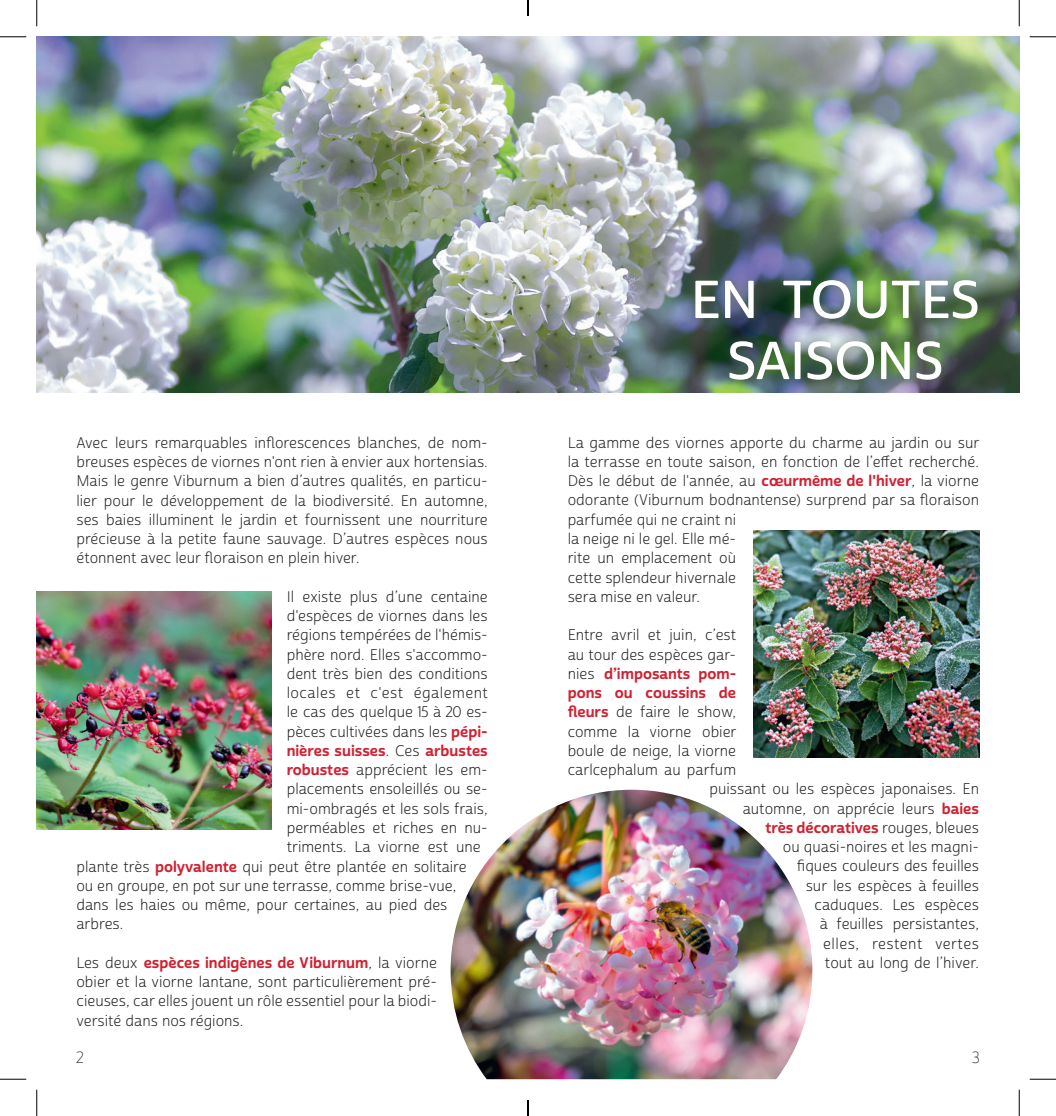
<style>
.page{position:relative;width:1056px;height:1116px;background:#fff}
.page>*{position:absolute;margin:0;border:0;box-sizing:border-box;transform-origin:0 0}
.t1{font:51.62px/61.1px "Cabrito Sans Nor Dem";color:#fff;text-align:center}
.t2{font:15.75px "Cabrito Sans Nor Thi";color:#231f20}
.t3{font:14.88px/19.2px "Cabrito Sans Nor Boo";color:#231f20;text-align:justify}
.t4{font:14.88px/19.2px "Cabrito Sans Nor Bol";color:#d12233}
.s1{font-family:"Cabrito Sans Nor Bol";color:#d12233}
.s2{font-family:"Cabrito Sans Nor Boo";color:#231f20}
</style>
<div class="page">
<img style="left:37px;top:37px;width:982px;height:356px">
<img style="left:37px;top:592px;width:234px;height:237px">
<img style="left:753px;top:531px;width:226px;height:226px">
<div style="left:683px;top:268px;width:305px;height:123px;background:#476e34;opacity:.75"></div>
<img style="left:450px;top:789px;width:362px;height:289px">
<svg style="left:0;top:36px;width:26px;height:1px"></svg>
<svg style="left:1029px;top:36px;width:27px;height:1px"></svg>
<svg style="left:0;top:1078px;width:26px;height:1px"></svg>
<svg style="left:1029px;top:1078px;width:27px;height:1px"></svg>
<svg style="left:36px;top:0;width:1px;height:26px"></svg>
<svg style="left:36px;top:1089px;width:1px;height:26px"></svg>
<svg style="left:1019px;top:0;width:1px;height:26px"></svg>
<svg style="left:1019px;top:1089px;width:1px;height:26px"></svg>
<svg style="left:527px;top:0;width:2px;height:16px"></svg>
<svg style="left:527px;top:1100px;width:2px;height:15px"></svg>
<p class="t3" style="left:76px;top:433px;width:413px">Avec leurs remarquables inflorescences blanches, de nom&shy;breuses espèces de viornes n'ont rien à envier aux hortensias.<br>Mais le genre Viburnum a bien d’autres qualités, en particu&shy;lier pour le développement de la biodiversité. En automne, ses baies illuminent le jardin et fournissent une nourriture précieuse à la petite faune sauvage. D’autres espèces nous étonnent avec leur floraison en plein hiver.</p>
<p class="t3" style="left:287px;top:587px;width:203px">Il existe plus d’une centaine d'espèces de viornes dans les régions tempérées de l'hémis&shy;phère nord. Elles s'accommo&shy;dent très bien des conditions locales et c'est également le cas des quelque 15 à 20 es&shy;pèces cultivées dans les <span class="s1">pépi-</span></p>
<p class="t4" style="left:287px;top:741px;width:203px">nières suisses<span class="s2">. Ces</span> arbustes</p>
<p class="t3" style="left:287px;top:760px;width:203px"><span class="s1">robustes</span> apprécient les em-</p>
<p class="t3" style="left:287px;top:779px;width:203px">placements ensoleillés ou se-</p>
<p class="t3" style="left:287px;top:799px;width:203px">mi-ombragés et les sols frais,</p>
<p class="t3" style="left:287px;top:818px;width:203px">perméables et riches en nu-</p>
<p class="t3" style="left:287px;top:837px;width:196px">triments. La viorne est une</p>
<p class="t3" style="left:76px;top:856px;width:392px">plante très <span class="s1">polyvalente</span> qui peut être plantée en solitaire</p>
<p class="t3" style="left:76px;top:876px;width:381px">ou en groupe, en pot sur une terrasse, comme brise-vue,</p>
<p class="t3" style="left:76px;top:895px;width:372px">dans les haies ou même, pour certaines, au pied des</p>
<p class="t3" style="left:76px;top:914px;width:48px">arbres.</p>
<p class="t4" style="left:76px;top:953px;width:362px"><span class="s2">Les deux</span> espèces indigènes de Viburnum<span class="s2">, la viorne</span></p>
<p class="t3" style="left:76px;top:972px;width:362px">obier et la viorne lantane, sont particulièrement pré&shy;cieuses, car elles jouent un rôle essentiel pour la biodi&shy;versité dans nos régions.</p>
<h1 class="t1" style="left:691px;top:270px;width:290px">EN TOUTES<br>SAISONS</h1>
<p class="t3" style="left:568px;top:433px;width:413px;text-align:left">La gamme des viornes apporte du charme au jardin ou sur la terrasse en toute saison, en fonction de l’effet recherché.<br>Dès le début de l'année, au <span class="s1">cœurmême de l'hiver</span>, la viorne odorante (Viburnum bodnantense) surprend par sa floraison parfumée qui ne craint ni<br>la neige ni le gel. Elle mé-<br>rite un emplacement où<br>cette splendeur hivernale<br>sera mise en valeur.</p>
<p class="t3" style="left:568px;top:625px;width:170px">Entre avril et juin, c’est au tour des espèces gar-</p>
<p class="t4" style="left:568px;top:664px;width:170px"><span class="s2">nies</span> d’imposants pom&shy;pons ou coussins de</p>
<p class="t3" style="left:568px;top:702px;width:170px"><span class="s1">fleurs</span> de faire le show,</p>
<p class="t3" style="left:568px;top:722px;width:170px">comme la viorne obier</p>
<p class="t3" style="left:568px;top:741px;width:170px">boule de neige, la viorne</p>
<p class="t3" style="left:568px;top:760px;width:170px">carlcephalum au parfum</p>
<p class="t3" style="left:709px;top:779px;width:271px">puissant ou les espèces japonaises. En</p>
<p class="t3" style="left:743px;top:799px;width:238px">automne, on apprécie leurs <span class="s1">baies</span></p>
<p class="t4" style="left:765px;top:818px;width:215px">très décoratives <span class="s2">rouges, bleues</span></p>
<p class="t3" style="left:783px;top:837px;width:197px;text-align:right">ou quasi-noires et les magni&shy;fiques couleurs des feuilles sur les espèces à feuilles caduques. Les espèces<br>à feuilles persistantes, elles, restent vertes<br>tout au long de l’hiver.</p>
<p class="t2" style="left:76px;top:1047px;width:9px">2</p>
<p class="t2" style="left:972px;top:1047px;width:9px">3</p>
</div>
